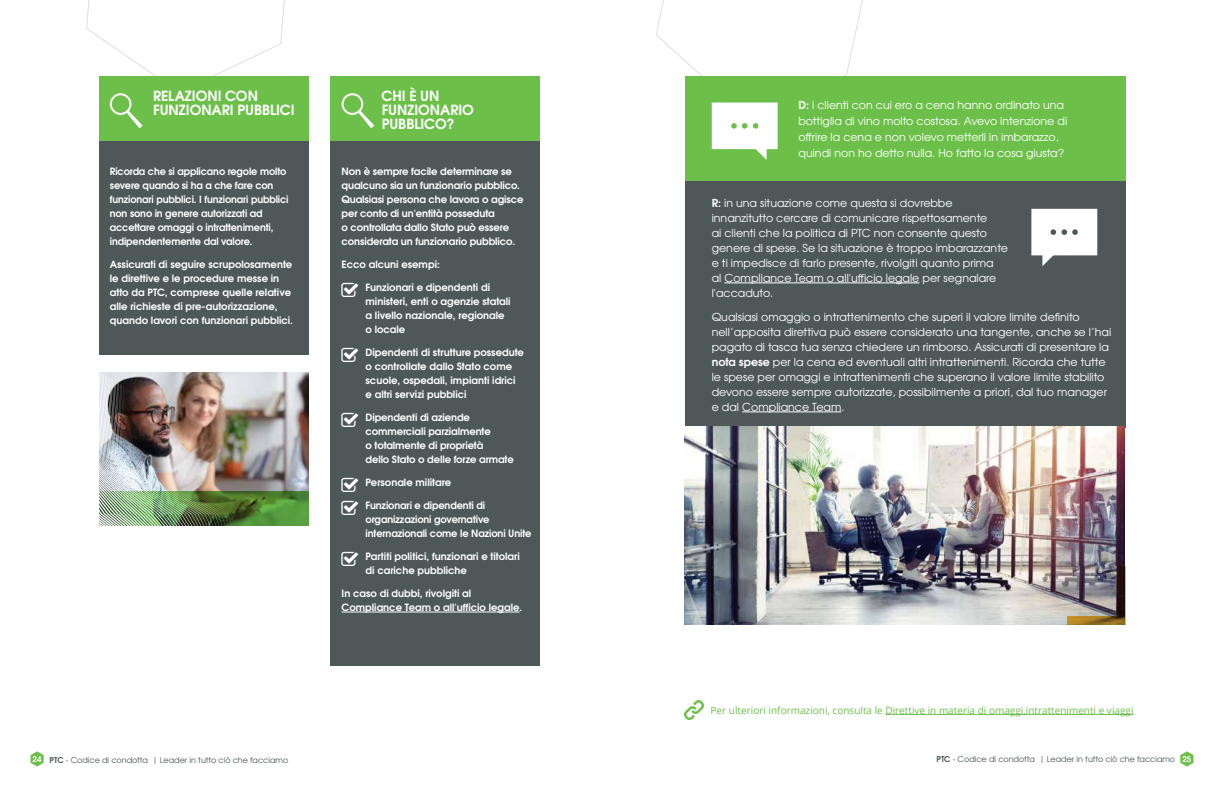
<style>
.page{position:relative;width:1224px;height:792px;background:#fff}
.page>*{position:absolute;margin:0;border:0;box-sizing:border-box;transform-origin:0 0}
.t1{font:700 14px/14px "Te X Gyre Adventor";letter-spacing:-.005em;color:#fff}
.t2{font:11px/15px "Te X Gyre Adventor";color:#fff}
.t3{font:700 10px/14px "Te X Gyre Adventor";letter-spacing:-.01em;color:#fff}
.t4{font:10px "Open Sans";color:#6cc04a}
.t5{font:8px "Te X Gyre Adventor";color:#4f5858}
.s1{font-weight:700}
.s2{font-weight:700;color:#fff}
</style>
<div class="page">
<svg style="left:86px;top:0;width:199px;height:76px"></svg>
<div style="left:99px;top:76px;width:209px;height:279px;background:#4f5858"></div>
<div style="left:331px;top:76px;width:209px;height:590px;background:#4f5858"></div>
<div style="left:99px;top:76px;width:209px;height:65px;background:#6cc04a"></div>
<div style="left:331px;top:76px;width:209px;height:65px;background:#6cc04a"></div>
<hr style="left:342px;top:612px;width:178px;height:1px;background:#fff">
<div style="left:110px;top:93px;width:21px;height:22px;border:2px solid #fff;border-radius:50%"></div>
<svg style="left:127px;top:111px;width:16px;height:17px"></svg>
<div style="left:342px;top:93px;width:21px;height:22px;border:2px solid #fff;border-radius:50%"></div>
<svg style="left:358px;top:111px;width:16px;height:17px"></svg>
<div style="left:685px;top:76px;width:441px;height:105px;background:#6cc04a"></div>
<div style="left:685px;top:181px;width:441px;height:247px;background:#4f5858"></div>
<svg style="left:655px;top:0;width:208px;height:160px"></svg>
<img style="left:684px;top:427px;width:441px;height:198px">
<hr style="left:725px;top:283px;width:194px;height:1px;background:#fff">
<hr style="left:742px;top:412px;width:99px;height:1px;background:#fff">
<hr style="left:885px;top:714px;width:249px;height:1px;background:#6cc04a">
<svg style="left:684px;top:700px;width:20px;height:20px"></svg>
<img style="left:256px;top:372px;width:52px;height:119px">
<svg style="left:1031px;top:209px;width:66px;height:57px"></svg>
<svg style="left:256px;top:491px;width:52px;height:34px;background:#539239"></svg>
<div style="left:1117px;top:566px;width:8px;height:59px;background:#200d08"></div>
<svg style="left:1067px;top:617px;width:58px;height:8px"></svg>
<img style="left:99px;top:372px;width:157px;height:154px">
<svg style="left:31px;top:751px;width:13px;height:16px"></svg>
<svg style="left:1180px;top:751px;width:13px;height:16px"></svg>
<h1 class="t1" style="left:153px;top:88px;width:143px">RELAZIONI CON<br>FUNZIONARI PUBBLICI</h1>
<p class="t3" style="left:110px;top:164px;width:180px">Ricorda che si applicano regole molto severe quando si ha a che fare con funzionari pubblici. I funzionari pubblici non sono in genere autorizzati ad accettare omaggi o intrattenimenti, indipendentemente dal valore.</p>
<p class="t3" style="left:110px;top:257px;width:185px">Assicurati di seguire scrupolosamente le direttive e le procedure messe in atto da PTC, comprese quelle relative alle richieste di pre-autorizzazione, quando lavori con funzionari pubblici.</p>
<h1 class="t1" style="left:382px;top:88px;width:94px">CHI È UN<br>FUNZIONARIO<br>PUBBLICO?</h1>
<p class="t3" style="left:342px;top:163px;width:183px">Non è sempre facile determinare se qualcuno sia un funzionario pubblico.<br>Qualsiasi persona che lavora o agisce per conto di un'entità posseduta<br>o controllata dallo Stato può essere considerata un funzionario pubblico.</p>
<p class="t3" style="left:342px;top:256px;width:100px">Ecco alcuni esempi:</p>
<p class="t3" style="left:366px;top:279px;width:147px">Funzionari e dipendenti di ministeri, enti o agenzie statali a livello nazionale, regionale o locale</p>
<p class="t3" style="left:366px;top:344px;width:160px">Dipendenti di strutture possedute o controllate dallo Stato come scuole, ospedali, impianti idrici e altri servizi pubblici</p>
<p class="t3" style="left:366px;top:409px;width:150px">Dipendenti di aziende commerciali parzialmente<br>o totalmente di proprietà<br>dello Stato o delle forze armate</p>
<p class="t3" style="left:366px;top:474px;width:87px">Personale militare</p>
<p class="t3" style="left:366px;top:497px;width:168px">Funzionari e dipendenti di organizzazioni governative internazionali come le Nazioni Unite</p>
<p class="t3" style="left:366px;top:548px;width:156px">Partiti politici, funzionari e titolari di cariche pubbliche</p>
<p class="t3" style="left:342px;top:585px;width:182px">In caso di dubbi, rivolgiti al<br>Compliance Team o all'ufficio legale.</p>
<p class="t2" style="left:798px;top:96px;width:270px;line-height:16px"><span class="s1">D:</span> i clienti con cui ero a cena hanno ordinato una bottiglia di vino molto costosa. Avevo intenzione di offrire la cena e non volevo metterli in imbarazzo, quindi non ho detto nulla. Ho fatto la cosa giusta?</p>
<p class="t2" style="left:712px;top:195px;width:298px"><span class="s1">R:</span> in una situazione come questa si dovrebbe innanzitutto cercare di comunicare rispettosamente<br>ai clienti che la politica di PTC non consente questo genere di spese. Se la situazione è troppo imbarazzante e ti impedisce di farlo presente, rivolgiti quanto prima<br>al Compliance Team o all'ufficio legale per segnalare l'accaduto.</p>
<p class="t2" style="left:712px;top:309px;width:401px">Qualsiasi omaggio o intrattenimento che superi il valore limite definito nell’apposita direttiva può essere considerato una tangente, anche se l’hai pagato di tasca tua senza chiedere un rimborso. Assicurati di presentare la <span class="s1">nota spese</span> per la cena ed eventuali altri intrattenimenti. Ricorda che tutte le spese per omaggi e intrattenimenti che superano il valore limite stabilito devono essere sempre autorizzate, possibilmente a priori, dal tuo manager e dal Compliance Team.</p>
<p class="t4" style="left:711px;top:703px;width:424px">Per ulteriori informazioni, consulta le Direttive in materia di omaggi,intrattenimenti e viaggi</p>
<p class="t5" style="left:33px;top:754px;width:257px"><span class="s2">24</span> <span class="s1">PTC</span> - Codice di condotta | Leader in tutto ciò che facciamo</p>
<p class="t5" style="left:937px;top:753px;width:256px"><span class="s1">PTC</span> - Codice di condotta | Leader in tutto ciò che facciamo <span class="s2">25</span></p>
</div>
